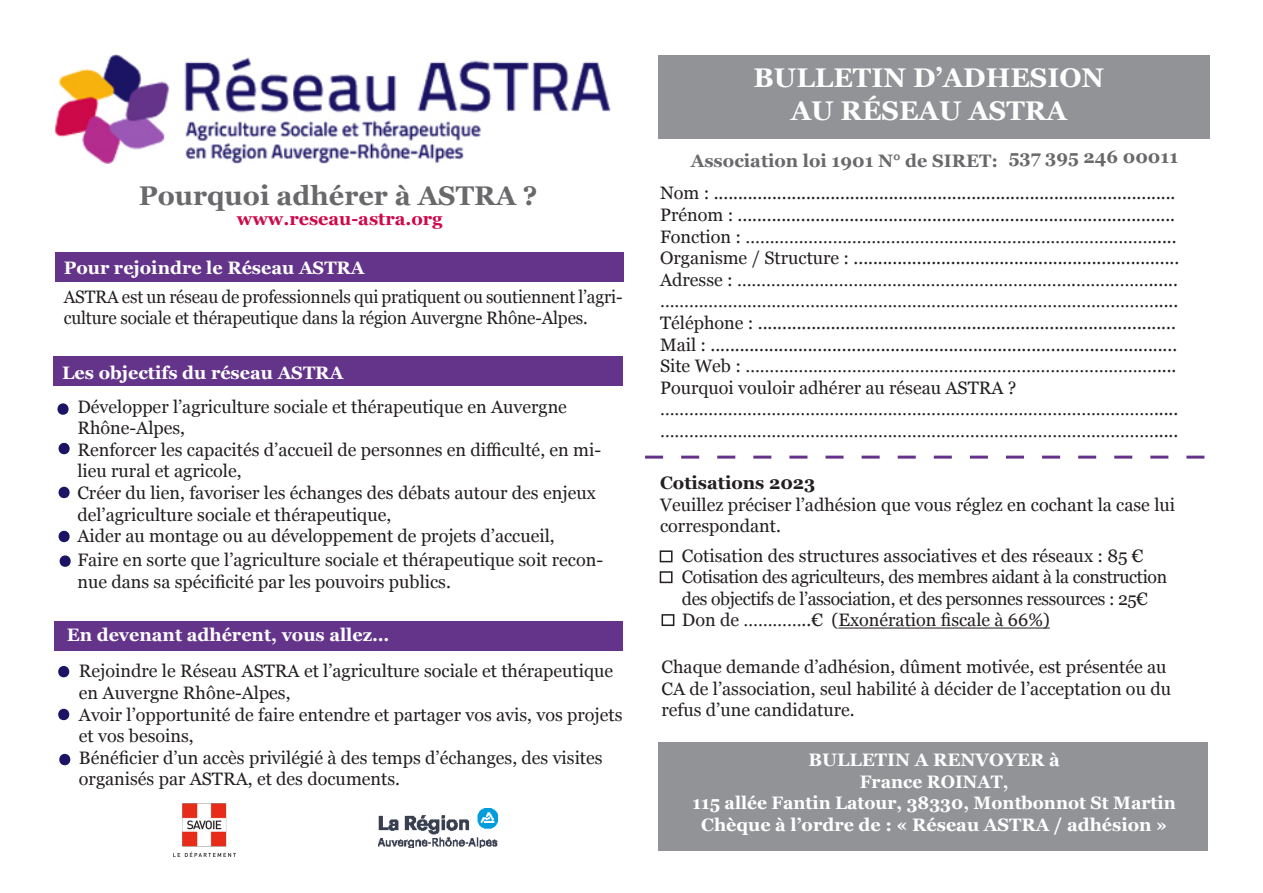
<style>
.page{position:relative;width:1263px;height:893px;background:#fff}
.page>*{position:absolute;margin:0;border:0;box-sizing:border-box;transform-origin:0 0}
.t1{font:99px "Minion Pro";color:#1b1464}
.t2{font:700 27px "Georgia";color:#fff}
.t3{font:700 27px "Georgia";color:#69696c}
.t4{font:18px/21.6px "Georgia";color:#231f20}
.t5{font:700 18px "Georgia";color:#fff}
.t6{font:18px/21.6px "Georgia";color:#231f20;scale:.96 1}
.t7{font:18px/21.6px "Georgia";letter-spacing:-.02em;color:#231f20}
.t8{font:700 18px "Georgia";color:#69696c}
.t9{font:700 18px "Georgia";color:#cd0949}
.t10{font:700 18px "Georgia";color:#231f20}
</style>
<div class="page">
<img style="left:54px;top:54px;width:557px;height:110px">
<div style="left:55px;top:252px;width:568px;height:29px;background:#64348b"></div>
<div style="left:53px;top:356px;width:569px;height:30px;background:#64348b"></div>
<div style="left:54px;top:622px;width:568px;height:29px;background:#64348b"></div>
<div style="left:659px;top:55px;width:551px;height:83px;background:#919396"></div>
<div style="left:659px;top:743px;width:549px;height:108px;background:#919396"></div>
<svg style="left:645px;top:456px;width:559px;height:3px"></svg>
<div style="left:660px;top:550px;width:12px;height:12px;border:2px solid #231f20"></div>
<hr style="left:838px;top:628px;width:212px;height:1px;background:#231f20">
<div style="left:660px;top:571px;width:12px;height:12px;border:2px solid #231f20"></div>
<div style="left:661px;top:614px;width:13px;height:12px;border:2px solid #231f20"></div>
<img style="left:174px;top:803px;width:62px;height:54px">
<img style="left:379px;top:808px;width:119px;height:40px">
<p class="t2" style="left:753px;top:57px;width:352px">BULLETIN D’ADHESION</p>
<p class="t2" style="left:791px;top:90px;width:278px">AU RÉSEAU ASTRA</p>
<p class="t8" style="left:691px;top:147px;width:309px">Association loi 1901 N° de SIRET:</p>
<p class="t4" style="left:660px;top:182px;width:517px">Nom : ...............................................................................................</p>
<p class="t4" style="left:660px;top:203px;width:516px">Prénom : ..........................................................................................</p>
<p class="t4" style="left:660px;top:225px;width:518px">Fonction : ………………………………………………………………………….....</p>
<p class="t4" style="left:660px;top:246px;width:521px">Organisme / Structure : ...................................................................</p>
<p class="t4" style="left:660px;top:268px;width:519px">Adresse : …………………………………………………………….……………......</p>
<p class="t4" style="left:660px;top:290px;width:520px">………………………………………………………………………………………….....</p>
<p class="t4" style="left:660px;top:311px;width:517px">Téléphone : ......................................................................................</p>
<p class="t4" style="left:660px;top:333px;width:519px">Mail : ................................................................................................</p>
<p class="t4" style="left:660px;top:354px;width:518px">Site Web : ………………………………………………………………………….....</p>
<p class="t4" style="left:660px;top:376px;width:358px">Pourquoi vouloir adhérer au réseau ASTRA ?</p>
<p class="t4" style="left:660px;top:398px;width:520px">………………………………………………………………………………………….....</p>
<p class="t4" style="left:660px;top:419px;width:520px">………………………………………………………………………………………….....</p>
<p class="t10" style="left:660px;top:469px;width:157px">Cotisations 2023</p>
<p class="t4" style="left:660px;top:493px;width:516px">Veuillez préciser l’adhésion que vous réglez en cochant la case lui</p>
<p class="t4" style="left:660px;top:514px;width:122px">correspondant.</p>
<p class="t8" style="left:1009px;top:144px;width:171px">537 395 246 00011</p>
<p class="t3" style="left:139px;top:175px;width:401px">Pourquoi adhérer à ASTRA ?</p>
<p class="t9" style="left:237px;top:205px;width:207px">www.reseau-astra.org</p>
<p class="t5" style="left:64px;top:254px;width:302px">Pour rejoindre le Réseau ASTRA</p>
<p class="t6" style="left:64px;top:285px;width:583px">ASTRA est un réseau de professionnels qui pratiquent ou soutiennent l’agri&shy;culture sociale et thérapeutique dans la région Auvergne Rhône-Alpes.</p>
<p class="t5" style="left:62px;top:359px;width:282px">Les objectifs du réseau ASTRA</p>
<p class="t4" style="left:77px;top:395px;width:491px">Développer l’agriculture sociale et thérapeutique en Auvergne<br>Rhône-Alpes,</p>
<p class="t4" style="left:77px;top:438px;width:525px">Renforcer les capacités d’accueil de personnes en difficulté, en mi&shy;lieu rural et agricole,</p>
<p class="t4" style="left:77px;top:481px;width:520px">Créer du lien, favoriser les échanges des débats autour des enjeux del’agriculture sociale et thérapeutique,</p>
<p class="t4" style="left:77px;top:524px;width:479px">Aider au montage ou au développement de projets d’accueil,</p>
<p class="t4" style="left:77px;top:548px;width:527px">Faire en sorte que l’agriculture sociale et thérapeutique soit recon&shy;nue dans sa spécificité par les pouvoirs publics.</p>
<p class="t5" style="left:67px;top:621px;width:324px">En devenant adhérent, vous allez…</p>
<p class="t4" style="left:79px;top:660px;width:536px">Rejoindre le Réseau ASTRA et l’agriculture sociale et thérapeutique en Auvergne Rhône-Alpes,</p>
<p class="t4" style="left:79px;top:703px;width:545px">Avoir l’opportunité de faire entendre et partager vos avis, vos projets et vos besoins,</p>
<p class="t4" style="left:79px;top:746px;width:525px">Bénéficier d’un accès privilégié à des temps d’échanges, des visites organisés par ASTRA, et des documents.</p>
<p class="t1" style="left:52px;top:316px;width:24px">.</p>
<p class="t1" style="left:53px;top:355px;width:24px">.</p>
<p class="t1" style="left:53px;top:399px;width:24px">.</p>
<p class="t1" style="left:53px;top:443px;width:24px">.</p>
<p class="t1" style="left:54px;top:468px;width:24px">.</p>
<p class="t4" style="left:682px;top:544px;width:463px">Cotisation des structures associatives et des réseaux : 85 €</p>
<p class="t7" style="left:682px;top:565px;width:487px">Cotisation des agriculteurs, des membres aidant à la construction des objectifs de l’association, et des personnes ressources : 25€</p>
<p class="t4" style="left:682px;top:609px;width:369px">Don de …………..€ (Exonération fiscale à 66%)</p>
<p class="t4" style="left:661px;top:655px;width:511px">Chaque demande d’adhésion, dûment motivée, est présentée au<br>CA de l’association, seul habilité à décider de l’acceptation ou du refus d’une candidature.</p>
<p class="t5" style="left:808px;top:746px;width:253px">BULLETIN A RENVOYER à</p>
<p class="t5" style="left:860px;top:768px;width:150px">France ROINAT,</p>
<p class="t5" style="left:693px;top:790px;width:485px">115 allée Fantin Latour, 38330, Montbonnot St Martin</p>
<p class="t5" style="left:701px;top:811px;width:468px">Chèque à l’ordre de : « Réseau ASTRA / adhésion »</p>
<p class="t1" style="left:52px;top:578px;width:24px">.</p>
<p class="t1" style="left:52px;top:621px;width:24px">.</p>
<p class="t1" style="left:54px;top:666px;width:24px">.</p>
</div>
